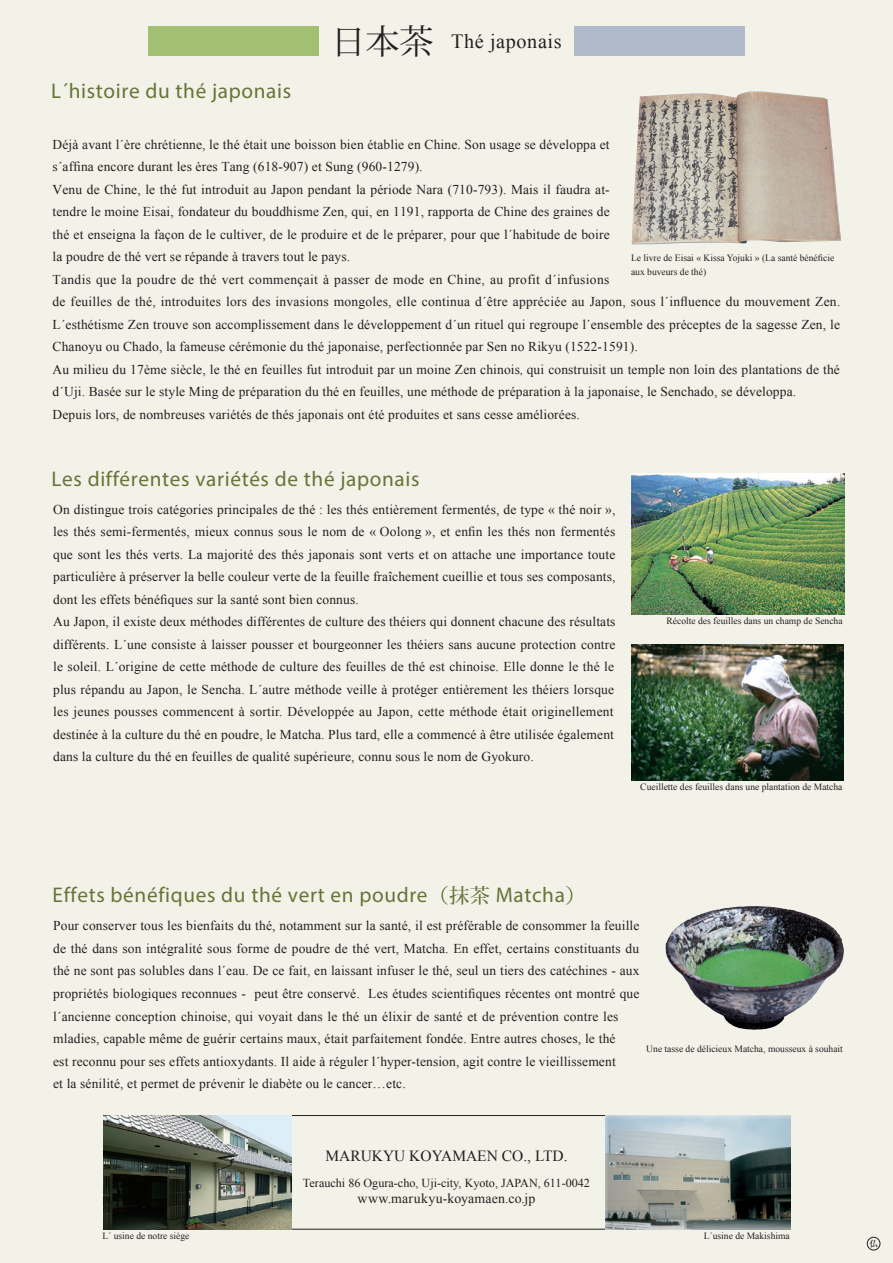
<style>
.page{position:relative;width:893px;height:1263px;background:#f2f2e9}
.page>*{position:absolute;margin:0;border:0;box-sizing:border-box;transform-origin:0 0}
.t1{font:34.05px "Koz Min Pro";color:#231f20}
.t2{font:21.3px "Myriad Pro";letter-spacing:.03em;color:#687437}
.t3{font:20.25px "Times New Roman";letter-spacing:.03em;color:#231f20}
.t4{font:15.45px "Times New Roman";color:#231f20}
.t5{font:13.8px "Times New Roman";letter-spacing:.02em;color:#231f20}
.t6{font:13.5px/22.5px "Times New Roman";letter-spacing:.01em;color:#231f20}
.t7{font:12.15px "Times New Roman";color:#231f20}
.t8{font:9.6px/13.8px "Times New Roman";color:#231f20}
.t9{font:500 9px "Ryumin Pro";color:#231f20}
.s1{font-family:"Ryumin Pro";font-weight:300}
.s2{font-family:"Koz Min Pro";font-weight:500;font-size:20.25px}
</style>
<div class="page">
<img style="left:632px;top:473px;width:212px;height:141px">
<img style="left:632px;top:645px;width:211px;height:135px">
<img style="left:665px;top:906px;width:96px;height:124px">
<div style="left:149px;top:27px;width:170px;height:29px;background:#a2bf72"></div>
<div style="left:574px;top:27px;width:170px;height:29px;background:#b0baca"></div>
<hr style="left:291px;top:1115px;width:314px;height:1px;background:#231f20">
<hr style="left:291px;top:1229px;width:314px;height:1px;background:#231f20">
<img style="left:103px;top:1115px;width:189px;height:114px">
<img style="left:605px;top:1115px;width:185px;height:114px">
<div style="left:867px;top:1237px;width:13px;height:13px;border:1px solid #231f20;border-radius:50%"></div>
<img style="left:632px;top:91px;width:209px;height:153px">
<h2 class="t2" style="left:51px;top:78px;width:242px">´L histoire du thé japonais</h2>
<h1 class="t1" style="left:331px;top:17px;width:104px">日本茶</h1>
<h3 class="t3" style="left:451px;top:27px;width:112px">Thé japonais</h3>
<p class="t6" style="left:53px;top:133px;width:559px">Déjà avant ´l ère chrétienne le, thé était une boisson bien établie en Chine. Son usage se développa et ´s affina encore durant les ères Tang (618-907) et Sung )960-1279 .(</p>
<p class="t6" style="left:53px;top:200px;width:559px">tendre le moine Eisai, fondateur du bouddhisme Zen, qui, en 1191, rapporta de Chine des graines de</p>
<p class="t6" style="left:53px;top:178px;width:559px">Venu de Chine, le thé fut introduit au Japon pendant la période Nara (710-793 .) Mais il faudra at-</p>
<p class="t6" style="left:53px;top:223px;width:789px">thé et enseigna la façon de le cultiver, de le produire et de le préparer, pour que ´l habitude de boire<br>la poudre de thé vert se répande à travers tout le pays.<br>Tandis que la poudre de thé vert commençait à passer de mode en Chine, au profit ´d infusions<br>de feuilles de thé, introduites lors des invasions mongoles, elle continua ´d être appréciée au Japon, sous ´l influence du mouvement Zen.<br>L´esthétisme Zen trouve son accomplissement dans le développement ´d un rituel qui regroupe ´l ensemble des préceptes de la sagesse Zen le, Chanoyu ou Chado la, fameuse cérémonie du thé japonaise, perfectionnée par Sen no Rikyu )1522-1591 .(<br>Au milieu du 17ème siècle le, thé en feuilles fut introduit par un moine Zen chinois<span class="s1">,</span> qui construisit un temple non loin des plantations de thé ´d Uji. Basée sur le style Ming de préparation du thé en feuilles, une méthode de préparation laà japonaise le, Senchado, se développa.<br>Depuis lors, de nombreuses variétés de thés japonais ont été produites et sans cesse améliorées.</p>
<p class="t8" style="left:631px;top:250px;width:205px">Le livre de Eisai « Kissa Yojuki » (La santé bénéficie aux buveurs de thé(</p>
<h2 class="t2" style="left:52px;top:465px;width:369px">Les différentes variétés de thé japonais</h2>
<p class="t6" style="left:53px;top:498px;width:564px">On distingue trois catégories principales de thé : les thés entièrement fermentés, de type « thé noir ,« les thés semi-fermentés, mieux connus sous le nom de « Oolong ,» et enfin les thés non fermentés que sont les thés verts. La majorité des thés japonais sont verts et on attache une importance toute particulière à préserver la belle couleur verte de la feuille fraîchement cueillie et tous ses composants, dont les effets bénéfiques sur la santé sont bien connus.<br>Au Japon il, existe deux méthodes différentes de culture des théiers qui donnent chacune des résultats différents L. ´une consiste à laisser pousser et bourgeonner les théiers sans aucune protection contre le soleil L. ´origine de cette méthode de culture des feuilles de thé est chinoise. Elle donne le thé le plus répandu au Japon, le Sencha L. ´autre méthode veille à protéger entièrement les théiers lorsque les jeunes pousses commencent à sortir. Développée au Japon, cette méthode était originellement destinée laà culture du thé en poudre le, Matcha. Plus tard, elle a commencé à être utilisée également dans la culture du thé en feuilles de qualité supérieure, connu sous le nom de Gyokuro.</p>
<p class="t8" style="left:666px;top:613px;width:178px">Récolte des feuilles dans un champ de Sencha</p>
<p class="t8" style="left:640px;top:780px;width:204px">Cueillette des feuilles dans une plantation de Matcha</p>
<h2 class="t2" style="left:53px;top:882px;width:534px">Effets bénéfiques du thé vert en poudre<span class="s2">（抹茶</span> Matcha<span class="s2">(</span></h2>
<p class="t6" style="left:53px;top:914px;width:588px;text-align:right">Pour conserver tous les bienfaits du thé, notamment sur la santé il, est préférable de consommer la feuille de thé dans son intégralité sous forme de poudre de thé vert, Matcha. En effet, certains constituants du thé ne sont pas solubles dans ´l eau. De ce fait, en laissant infuser le thé, seul un tiers des catéchines - aux Les études scientifiques récentes ont montré que</p>
<p class="t6" style="left:53px;top:982px;width:567px">propriétés biologiques reconnues -<br>´l ancienne conception chinoise, qui voyait dans le thé un élixir de santé et de prévention contre les mladies, capable même de guérir certains maux, était parfaitement fondée. Entre autres choses le, thé est reconnu pour ses effets antioxydants. Il aide à réguler ´l hyper-tension, agit contre le vieillissement et la sénilité, et permet de prévenir le diabète ou le cancer…etc.</p>
<p class="t6" style="left:254px;top:982px;width:107px">peut être conservé.</p>
<p class="t8" style="left:646px;top:1042px;width:198px">Une tasse de délicieux Matcha, mousseux à souhait</p>
<p class="t4" style="left:325px;top:1145px;width:244px">MARUKYU KOYAMAEN CO., LTD.</p>
<p class="t8" style="left:102px;top:1228px;width:89px">L´ usine de notre siège</p>
<p class="t7" style="left:303px;top:1174px;width:288px">Terauchi 86 Ogura-cho, Uji-city, Kyoto, JAPAN, 611-0042</p>
<p class="t5" style="left:358px;top:1189px;width:179px">www.marukyu-koyamaen.co j p.</p>
<p class="t8" style="left:704px;top:1228px;width:88px">L´usine de Makishima</p>
<p class="t9" style="left:869px;top:1236px;width:10px">仏</p>
</div>
